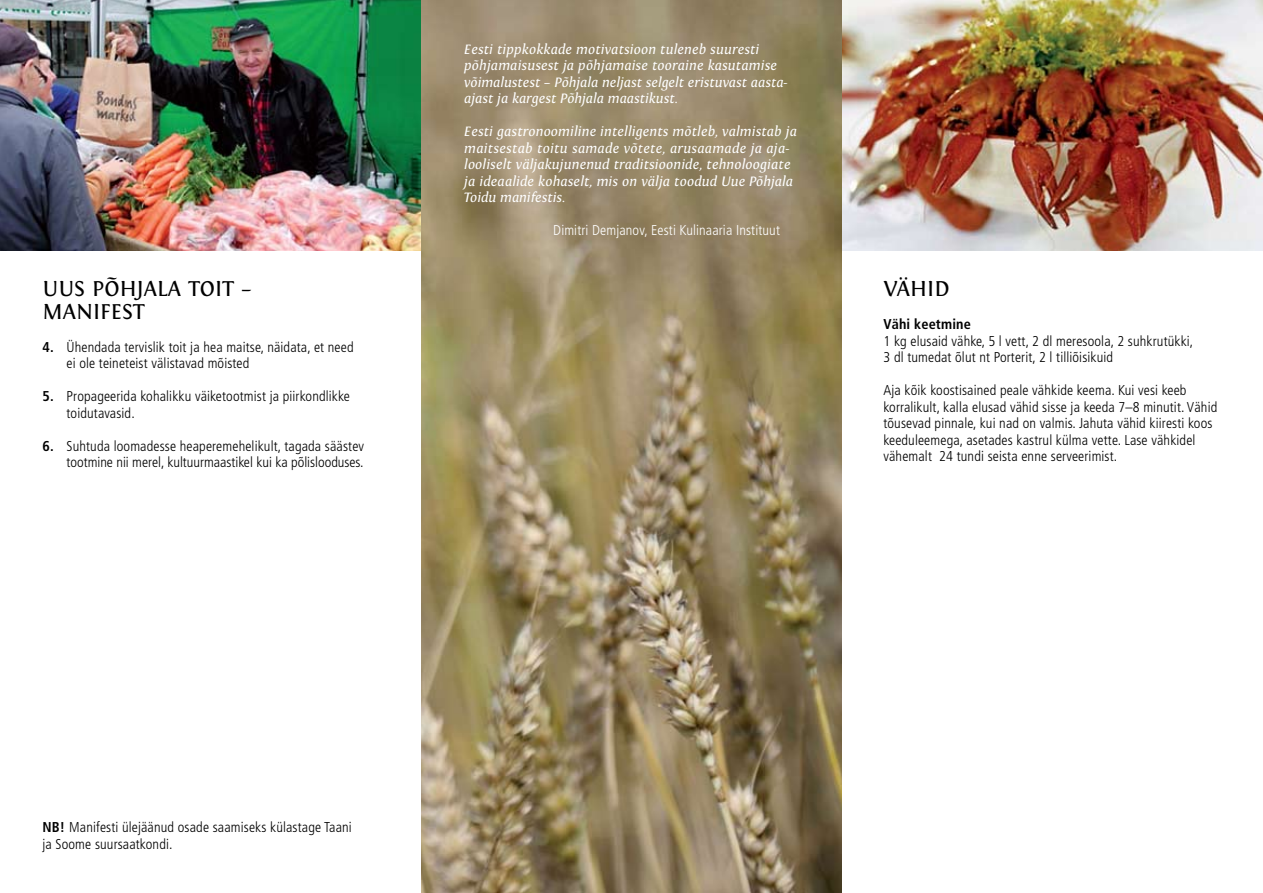
<style>
.page{position:relative;width:1263px;height:893px;background:#fff}
.page>*{position:absolute;margin:0;border:0;box-sizing:border-box;transform-origin:0 0}
.t1{font:22.5px/22.5px "Fontin";color:#000}
.t2{font:300 condensed 14.25px/16.5px "Frutiger";letter-spacing:.01em;color:#000}
.t3{font:italic 14.25px/16.5px "Fontin";letter-spacing:.01em;color:#fff}
.t4{font:300 condensed 14.25px "Frutiger";letter-spacing:.01em;color:#fff}
.t5{font:700 condensed 14.25px "Frutiger";letter-spacing:.01em;color:#000}
.s1{font-weight:700}
</style>
<div class="page">
<img style="left:842px;top:0;width:421px;height:251px">
<img style="left:421px;top:0;width:421px;height:893px">
<img style="left:0;top:0;width:421px;height:251px">
<h1 class="t1" style="left:43px;top:277px;width:63px">UUS PÕHJ</h1>
<h1 class="t1" style="left:43px;top:277px;width:210px;text-indent:101px">ALA TOIT –<br>MANIFEST</h1>
<p class="t2" style="left:67px;top:339px;width:289px;text-indent:-24px"><span class="s1">4.</span> Ühendada tervislik toit ja hea maitse, näidata, et need ei ole teineteist välistavad mõisted</p>
<p class="t2" style="left:67px;top:388px;width:285px;text-indent:-24px"><span class="s1">5.</span> Propageerida kohalikku väiketootmist ja piirkondlikke toidutavasid.</p>
<p class="t2" style="left:43px;top:438px;width:323px;text-align:right"><span class="s1">6.</span> Suhtuda loomadesse heaperemehelikult, tagada säästev tootmine nii merel, kultuurmaastikel kui ka põlislooduses.</p>
<p class="t3" style="left:464px;top:41px;width:325px">Eesti tippkokkade motivatsioon tuleneb suuresti põhjamaisusest ja põhjamaise tooraine kasutamise võimalustest – Põhjala neljast selgelt eristuvast aasta&shy;ajast ja kargest Põhjala maastikust.</p>
<p class="t3" style="left:464px;top:123px;width:334px">Eesti gastronoomiline intelligents mõtleb, valmistab ja maitsestab toitu samade võtete, arusaamade ja aja&shy;looliselt väljakujunenud traditsioonide, tehnoloogiate ja ideaalide kohaselt, mis on välja toodud Uue Põhjala Toidu manifestis.</p>
<p class="t4" style="left:553px;top:222px;width:228px">Dimitri Demjanov, Eesti Kulinaaria Instituut</p>
<h1 class="t1" style="left:883px;top:277px;width:68px">VÄH ID</h1>
<p class="t5" style="left:883px;top:316px;width:89px">Vähi keetmine</p>
<p class="t2" style="left:883px;top:333px;width:311px">1 kg elusaid vähke, 5 l vett, 2 dl meresoola, 2 suhkrutükki,<br>3 dl tumedat õlut nt Porterit, 2 l tilliõisikuid</p>
<p class="t2" style="left:883px;top:382px;width:335px">Aja kõik koostisained peale vähkide keema. Kui vesi keeb korralikult, kalla elusad vähid sisse ja keeda 7–8 minutit. Vähid tõusevad pinnale, kui nad on valmis. Jahuta vähid kiiresti koos keeduleemega, asetades kastrul külma vette. Lase vähkidel vähemalt 24 tundi seista enne serveerimist.</p>
<p class="t2" style="left:43px;top:819px;width:311px"><span class="s1">NB!</span> Manifesti ülejäänud osade saamiseks külastage Taani ja Soome suursaatkondi.</p>
</div>
